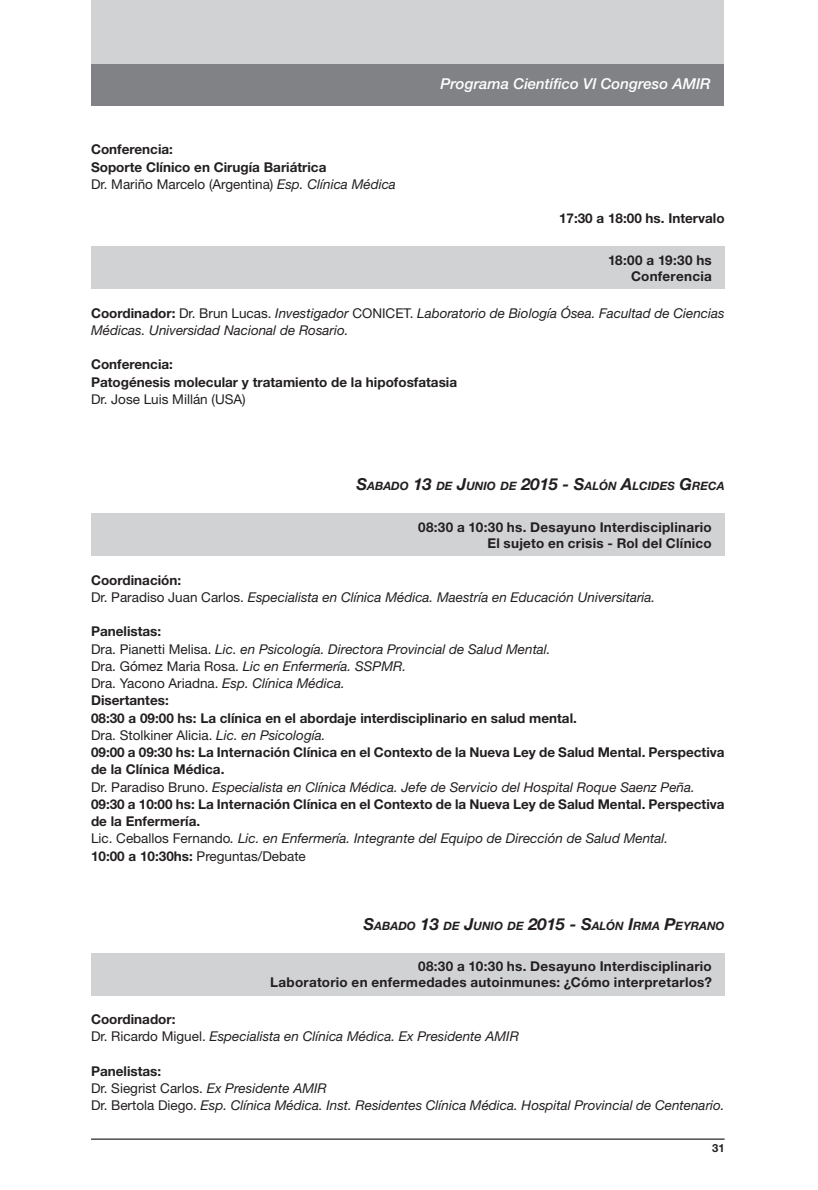
<style>
.page{position:relative;width:818px;height:1190px;background:#fff}
.page>*{position:absolute;margin:0;border:0;box-sizing:border-box;transform-origin:0 0}
.t1{font:italic 500 15px "Helvetica Neue LT Std";color:#fff}
.Texto_sin_formato{font:italic 13.5px/17.2px "Helvetica Neue LT Std";color:#231f20}
.Predeterminado{font:700 13.5px/17.2px "Helvetica Neue LT Std";color:#231f20}
.Predeterminado-2{font:13.5px "Helvetica Neue LT Std";color:#231f20}
.Predeterminado-3{font:700 13.5px "Helvetica Neue LT Std";letter-spacing:.02em;color:#231f20}
.Predeterminado-4{font:italic 13.5px "Helvetica Neue LT Std";color:#231f20}
.Texto_sin_formato-2{font:700 13.5px "Helvetica Neue LT Std";color:#231f20}
.t2{font:italic 700 11.55px "Helvetica Neue LT Std";color:#231f20}
.t3{font:700 11.25px "Helvetica Neue LT Std";color:#231f20}
.s1{font-style:italic}
.s2{font-weight:700;font-style:normal}
.s3{font-style:normal}
.s4{font-size:16.5px}
.s5{font-weight:700}
</style>
<div class="page">
<div style="left:92px;top:0;width:632px;height:106px;background:#d1d2d4"></div>
<div style="left:92px;top:64px;width:632px;height:42px;background:#808285"></div>
<hr style="left:91px;top:1138px;width:634px;height:1px;background:#231f20">
<div style="left:91px;top:246px;width:634px;height:43px;background:#d1d2d4"></div>
<div style="left:91px;top:513px;width:634px;height:43px;background:#d1d2d4"></div>
<div style="left:91px;top:952px;width:634px;height:43px;background:#d1d2d4"></div>
<p class="Predeterminado" style="left:91px;top:140px;width:83px">Conferencia:</p>
<p class="Predeterminado" style="left:91px;top:158px;width:237px">Soporte Clínico en Cirugía Bariátrica</p>
<p class="Predeterminado-2" style="left:91px;top:176px;width:306px">Dr. Mariño Marcelo (Argentina) <span class="s1">Esp. Clínica Médica</span></p>
<p class="t1" style="left:440px;top:75px;width:272px">Programa Científico VI Congreso AMIR</p>
<p class="Predeterminado" style="left:559px;top:209px;width:167px">17:30 a 18:00 hs. Intervalo</p>
<p class="Predeterminado" style="left:608px;top:251px;width:105px">18:00 a 19:30 hs</p>
<p class="Predeterminado-3" style="left:631px;top:267px;width:82px">Conferencia</p>
<p class="Texto_sin_formato" style="left:91px;top:304px;width:635px"><span class="s2">Coordinador:</span> <span class="s3">Dr. Brun Lucas.</span> Investigador <span class="s3">CONICET.</span> Laboratorio de Biología Ósea. Facultad de Ciencias<br>Médicas. Universidad Nacional de Rosario.</p>
<p class="Predeterminado" style="left:91px;top:355px;width:83px">Conferencia:</p>
<p class="Texto_sin_formato-2" style="left:91px;top:373px;width:368px">Patogénesis molecular y tratamiento de la hipofosfatasia</p>
<p class="Predeterminado-2" style="left:91px;top:391px;width:156px">Dr. Jose Luis Millán (USA)</p>
<p class="t2" style="left:356px;top:479px;width:370px"><span class="s4">S</span>ABADO <span class="s4">13</span> DE <span class="s4">J</span>UNIO DE <span class="s4">2015 - S</span>ALÓN <span class="s4">A</span>LCIDES <span class="s4">G</span>RECA</p>
<p class="Predeterminado-3" style="left:418px;top:518px;width:295px">08:30 a 10:30 hs. Desayuno Interdisciplinario</p>
<p class="Predeterminado-3" style="left:487px;top:534px;width:226px">El sujeto en crisis - Rol del Clínico</p>
<p class="Predeterminado" style="left:91px;top:571px;width:92px">Coordinación:</p>
<p class="Texto_sin_formato" style="left:91px;top:588px;width:566px"><span class="s3">Dr. Paradiso Juan Carlos.</span> Especialista en Clínica Médica. Maestría en Educación Universitaria.</p>
<p class="Predeterminado" style="left:91px;top:622px;width:72px">Panelistas:</p>
<p class="Texto_sin_formato" style="left:91px;top:640px;width:461px"><span class="s3">Dra. Pianetti Melisa.</span> Lic. en Psicología. Directora Provincial de Salud Mental.</p>
<p class="Texto_sin_formato" style="left:91px;top:657px;width:317px"><span class="s3">Dra. Gómez Maria Rosa.</span> Lic en Enfermería. SSPMR.</p>
<p class="Predeterminado-2" style="left:91px;top:675px;width:255px">Dra. Yacono Ariadna. <span class="s1">Esp. Clínica Médica.</span></p>
<p class="Predeterminado" style="left:91px;top:691px;width:79px">Disertantes:</p>
<p class="Predeterminado" style="left:91px;top:709px;width:487px">08:30 a 09:00 hs: La clínica en el abordaje interdisciplinario en salud mental.</p>
<p class="Predeterminado-2" style="left:91px;top:727px;width:236px">Dra. Stolkiner Alicia. <span class="s1">Lic. en Psicología.</span></p>
<p class="Predeterminado" style="left:91px;top:743px;width:635px">09:00 a 09:30 hs: La Internación Clínica en el Contexto de la Nueva Ley de Salud Mental. Perspectiva de la Clínica Médica.</p>
<p class="Predeterminado-4" style="left:91px;top:778px;width:605px"><span class="s3">Dr. Paradiso Bruno.</span> Especialista en Clínica Médica. Jefe de Servicio del Hospital Roque Saenz Peña.</p>
<p class="Predeterminado" style="left:91px;top:795px;width:635px">09:30 a 10:00 hs: La Internación Clínica en el Contexto de la Nueva Ley de Salud Mental. Perspectiva de la Enfermería.</p>
<p class="Predeterminado-4" style="left:91px;top:830px;width:579px"><span class="s3">Lic. Ceballos Fernando</span>. Lic. en Enfermería. Integrante del Equipo de Dirección de Salud Mental.</p>
<p class="Predeterminado-2" style="left:91px;top:847px;width:216px"><span class="s5">10:00 a 10:30hs:</span> Preguntas/Debate</p>
<p class="t2" style="left:364px;top:918px;width:363px"><span class="s4">S</span>ABADO <span class="s4">13</span> DE <span class="s4">J</span>UNIO DE <span class="s4">2015 - S</span>ALÓN <span class="s4">I</span>RMA <span class="s4">P</span>EYRANO</p>
<p class="Predeterminado-3" style="left:418px;top:957px;width:295px">08:30 a 10:30 hs. Desayuno Interdisciplinario</p>
<p class="Predeterminado-3" style="left:270px;top:974px;width:443px">Laboratorio en enfermedades autoinmunes: ¿Cómo interpretarlos?</p>
<p class="Predeterminado" style="left:91px;top:1010px;width:86px">Coordinador:</p>
<p class="Texto_sin_formato" style="left:91px;top:1027px;width:429px"><span class="s3">Dr. Ricardo Miguel.</span> Especialista en Clínica Médica. Ex Presidente AMIR</p>
<p class="Predeterminado" style="left:91px;top:1062px;width:72px">Panelistas:</p>
<p class="Predeterminado-2" style="left:91px;top:1080px;width:237px">Dr. Siegrist Carlos. <span class="s1">Ex Presidente AMIR</span></p>
<p class="Texto_sin_formato" style="left:91px;top:1096px;width:635px"><span class="s3">Dr. Bertola Diego.</span> Esp. Clínica Médica. Inst. Residentes Clínica Médica. Hospital Provincial de Centenario.</p>
<p class="t3" style="left:712px;top:1141px;width:14px">31</p>
</div>
